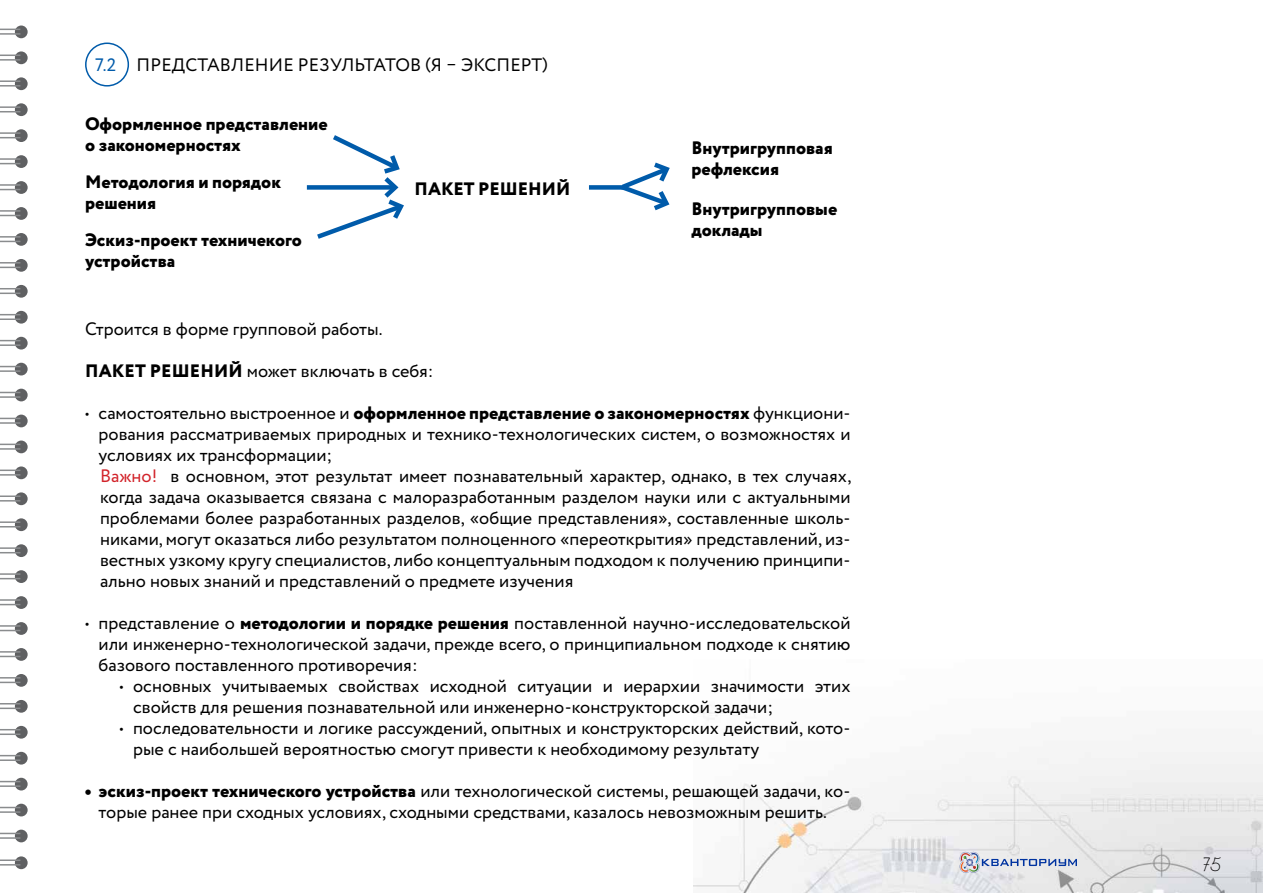
<style>
.page{position:relative;width:1263px;height:893px;background:#fff}
.page>*{position:absolute;margin:0;border:0;box-sizing:border-box;transform-origin:0 0}
.t1{font:18px/21px "Circe";color:#000}
.t2{font:800 18px/21px "Circe";color:#000}
.t3{font:15px "Bad Script";color:#000}
.s1{color:#005baa}
.s2{font-weight:800}
.s3{color:#d2232a}
</style>
<div class="page">
<img style="left:693px;top:708px;width:570px;height:185px">
<svg style="left:959px;top:851px;width:118px;height:22px;background:#c7ccda"></svg>
<div style="left:15px;top:26px;width:13px;height:12px;background:#5f6062;border-radius:50%"></div>
<svg style="left:0;top:29px;width:20px;height:1px"></svg>
<hr style="left:0;top:33px;width:20px;height:2px;background:#8a8c8e">
<svg style="left:15px;top:51px;width:13px;height:13px"></svg>
<svg style="left:0;top:55px;width:20px;height:1px"></svg>
<hr style="left:0;top:59px;width:20px;height:2px;background:#8a8c8e">
<div style="left:15px;top:77px;width:13px;height:13px;background:#5f6062;border-radius:50%"></div>
<hr style="left:0;top:80px;width:20px;height:2px;background:#8a8c8e">
<hr style="left:0;top:85px;width:20px;height:2px;background:#8a8c8e">
<svg style="left:15px;top:103px;width:13px;height:13px"></svg>
<hr style="left:0;top:106px;width:20px;height:2px;background:#8a8c8e">
<svg style="left:0;top:111px;width:20px;height:1px"></svg>
<svg style="left:15px;top:129px;width:13px;height:13px"></svg>
<hr style="left:0;top:132px;width:20px;height:2px;background:#8a8c8e">
<svg style="left:0;top:137px;width:20px;height:1px"></svg>
<svg style="left:15px;top:155px;width:13px;height:13px"></svg>
<hr style="left:0;top:158px;width:20px;height:2px;background:#8a8c8e">
<svg style="left:0;top:163px;width:20px;height:1px"></svg>
<svg style="left:15px;top:181px;width:13px;height:13px"></svg>
<hr style="left:0;top:184px;width:20px;height:2px;background:#8a8c8e">
<svg style="left:0;top:189px;width:20px;height:1px"></svg>
<div style="left:15px;top:207px;width:13px;height:13px;background:#5f6062;border-radius:50%"></div>
<hr style="left:0;top:210px;width:20px;height:2px;background:#8a8c8e">
<svg style="left:0;top:215px;width:20px;height:1px"></svg>
<svg style="left:15px;top:233px;width:13px;height:13px"></svg>
<hr style="left:0;top:236px;width:20px;height:2px;background:#8a8c8e">
<svg style="left:0;top:241px;width:20px;height:1px"></svg>
<svg style="left:15px;top:259px;width:13px;height:13px"></svg>
<hr style="left:0;top:262px;width:20px;height:2px;background:#8a8c8e">
<svg style="left:0;top:267px;width:20px;height:1px"></svg>
<svg style="left:15px;top:285px;width:13px;height:13px"></svg>
<svg style="left:0;top:288px;width:20px;height:6px"></svg>
<svg style="left:15px;top:311px;width:13px;height:13px"></svg>
<svg style="left:0;top:314px;width:20px;height:1px"></svg>
<hr style="left:0;top:318px;width:20px;height:2px;background:#8a8c8e">
<svg style="left:15px;top:337px;width:13px;height:13px"></svg>
<svg style="left:0;top:340px;width:20px;height:1px"></svg>
<hr style="left:0;top:344px;width:20px;height:2px;background:#8a8c8e">
<div style="left:15px;top:363px;width:13px;height:12px;background:#5f6062;border-radius:50%"></div>
<svg style="left:0;top:366px;width:20px;height:1px"></svg>
<hr style="left:0;top:370px;width:20px;height:2px;background:#8a8c8e">
<div style="left:15px;top:389px;width:13px;height:12px;background:#5f6062;border-radius:50%"></div>
<svg style="left:0;top:392px;width:20px;height:1px"></svg>
<hr style="left:0;top:396px;width:20px;height:2px;background:#8a8c8e">
<div style="left:15px;top:415px;width:13px;height:12px;background:#5f6062;border-radius:50%"></div>
<svg style="left:0;top:418px;width:20px;height:1px"></svg>
<hr style="left:0;top:422px;width:20px;height:2px;background:#8a8c8e">
<div style="left:15px;top:441px;width:13px;height:12px;background:#5f6062;border-radius:50%"></div>
<svg style="left:0;top:444px;width:20px;height:1px"></svg>
<hr style="left:0;top:448px;width:20px;height:2px;background:#8a8c8e">
<svg style="left:15px;top:466px;width:13px;height:13px"></svg>
<svg style="left:0;top:470px;width:20px;height:1px"></svg>
<hr style="left:0;top:474px;width:20px;height:2px;background:#8a8c8e">
<div style="left:15px;top:492px;width:13px;height:13px;background:#5f6062;border-radius:50%"></div>
<hr style="left:0;top:495px;width:20px;height:2px;background:#8a8c8e">
<hr style="left:0;top:500px;width:20px;height:2px;background:#8a8c8e">
<svg style="left:15px;top:518px;width:13px;height:13px"></svg>
<hr style="left:0;top:521px;width:20px;height:2px;background:#8a8c8e">
<svg style="left:0;top:526px;width:20px;height:1px"></svg>
<svg style="left:15px;top:544px;width:13px;height:13px"></svg>
<hr style="left:0;top:547px;width:20px;height:2px;background:#8a8c8e">
<svg style="left:0;top:552px;width:20px;height:1px"></svg>
<svg style="left:15px;top:570px;width:13px;height:13px"></svg>
<hr style="left:0;top:573px;width:20px;height:2px;background:#8a8c8e">
<svg style="left:0;top:578px;width:20px;height:1px"></svg>
<svg style="left:15px;top:596px;width:13px;height:13px"></svg>
<hr style="left:0;top:599px;width:20px;height:2px;background:#8a8c8e">
<svg style="left:0;top:604px;width:20px;height:1px"></svg>
<div style="left:15px;top:622px;width:13px;height:13px;background:#5f6062;border-radius:50%"></div>
<hr style="left:0;top:625px;width:20px;height:2px;background:#8a8c8e">
<svg style="left:0;top:630px;width:20px;height:1px"></svg>
<div style="left:15px;top:648px;width:13px;height:13px;background:#5f6062;border-radius:50%"></div>
<hr style="left:0;top:651px;width:20px;height:2px;background:#8a8c8e">
<svg style="left:0;top:656px;width:20px;height:1px"></svg>
<svg style="left:15px;top:674px;width:13px;height:13px"></svg>
<hr style="left:0;top:677px;width:20px;height:2px;background:#8a8c8e">
<svg style="left:0;top:682px;width:20px;height:1px"></svg>
<svg style="left:15px;top:700px;width:13px;height:13px"></svg>
<svg style="left:0;top:703px;width:20px;height:6px"></svg>
<svg style="left:15px;top:726px;width:13px;height:13px"></svg>
<svg style="left:0;top:729px;width:20px;height:1px"></svg>
<hr style="left:0;top:733px;width:20px;height:2px;background:#8a8c8e">
<svg style="left:15px;top:752px;width:13px;height:13px"></svg>
<svg style="left:0;top:755px;width:20px;height:1px"></svg>
<hr style="left:0;top:759px;width:20px;height:2px;background:#8a8c8e">
<div style="left:15px;top:778px;width:13px;height:12px;background:#5f6062;border-radius:50%"></div>
<svg style="left:0;top:781px;width:20px;height:1px"></svg>
<hr style="left:0;top:785px;width:20px;height:2px;background:#8a8c8e">
<div style="left:15px;top:804px;width:13px;height:12px;background:#5f6062;border-radius:50%"></div>
<svg style="left:0;top:807px;width:20px;height:1px"></svg>
<hr style="left:0;top:811px;width:20px;height:2px;background:#8a8c8e">
<div style="left:15px;top:830px;width:13px;height:12px;background:#5f6062;border-radius:50%"></div>
<svg style="left:0;top:833px;width:20px;height:1px"></svg>
<hr style="left:0;top:837px;width:20px;height:2px;background:#8a8c8e">
<div style="left:15px;top:856px;width:13px;height:13px;background:#5f6062;border-radius:50%"></div>
<hr style="left:0;top:859px;width:20px;height:2px;background:#8a8c8e">
<hr style="left:0;top:864px;width:20px;height:2px;background:#8a8c8e">
<div style="left:85px;top:43px;width:44px;height:44px;border:2px solid #005baa;border-radius:50%"></div>
<div style="left:307px;top:185px;width:88px;height:5px;background:#005baa"></div>
<svg style="left:312px;top:135px;width:92px;height:104px"></svg>
<div style="left:589px;top:185px;width:37px;height:5px;background:#005baa"></div>
<svg style="left:616px;top:162px;width:54px;height:49px"></svg>
<p class="t1" style="left:95px;top:55px;width:454px"><span class="s1">7.2</span> представление результатов (Я – э ксперт)</p>
<p class="t2" style="left:85px;top:115px;width:244px">Оформленное представление о закономерностях</p>
<p class="t2" style="left:85px;top:173px;width:197px">Методология и порядок решения</p>
<p class="t2" style="left:85px;top:230px;width:218px">Эскиз-проект техничекого устройства</p>
<p class="t2" style="left:415px;top:179px;width:154px">ПАКЕТ РЕШ ЕНИЙ</p>
<p class="t2" style="left:691px;top:139px;width:143px">Внутригрупповая рефлексия</p>
<p class="t2" style="left:691px;top:199px;width:147px">Внутригрупповые доклады</p>
<p class="t1" style="left:85px;top:319px;width:299px">Строится в форме групповой работы.</p>
<p class="t2" style="left:85px;top:361px;width:27px">Пакет</p>
<p class="t2" style="left:150px;top:361px;width:53px">решени</p>
<p class="t1" style="left:229px;top:361px;width:206px"><span class="s2">й</span> может включать в себя:</p>
<p class="t1" style="left:99px;top:403px;width:754px;text-indent:-14px">• самостоятельно выстроенное и <span class="s2">оформленное представление о закономерностях</span> функциони&shy;рования рассматриваемых природных и технико-технологических систем, о возможностях и условиях их трансформации;<br><span class="s3">Важно!</span> в основном, этот результат имеет познавательный характер, однако, в тех случаях, когда задача оказывается связана с малоразработанным разделом науки или с актуальными проблемами более разработанных разделов, «общие представления», составленные школь&shy;никами, могут оказаться либо результатом полноценного «переоткрытия» представлений, из&shy;вестных узкому кругу специалистов, либо концептуальным подходом к получению принципи&shy;ально новых знаний и представлений о предмете изучения</p>
<p class="t1" style="left:99px;top:613px;width:753px;text-align:justify;text-indent:-14px">• представление о <span class="s2">методологии и порядке решения</span> поставленной научно-исследовательской или инженерно-технологической задачи, прежде всего, о принципиальном подходе к снятию базового поставленного противоречия:</p>
<p class="t1" style="left:133px;top:676px;width:719px;text-indent:-14px">• основных учитываемых свойствах исходной ситуации и иерархии значимости этих свойств для решения познавательной или инженерно-конструкторской задачи;</p>
<p class="t1" style="left:133px;top:718px;width:719px;text-indent:-14px">• последовательности и логике рассуждений, опытных и конструкторских действий, кото&shy;рые с наибольшей вероятностью смогут привести к необходимому результату</p>
<p class="t1" style="left:85px;top:781px;width:767px;text-align:center"><span class="s2">• эскиз-проект технического устройства</span> или технологической системы, решающей задачи, ко&shy;торые ранее при сходных условиях, сходными средствами, казалось невозможным решить.</p>
<p class="t3" style="left:1203px;top:851px;width:18px">75</p>
</div>
